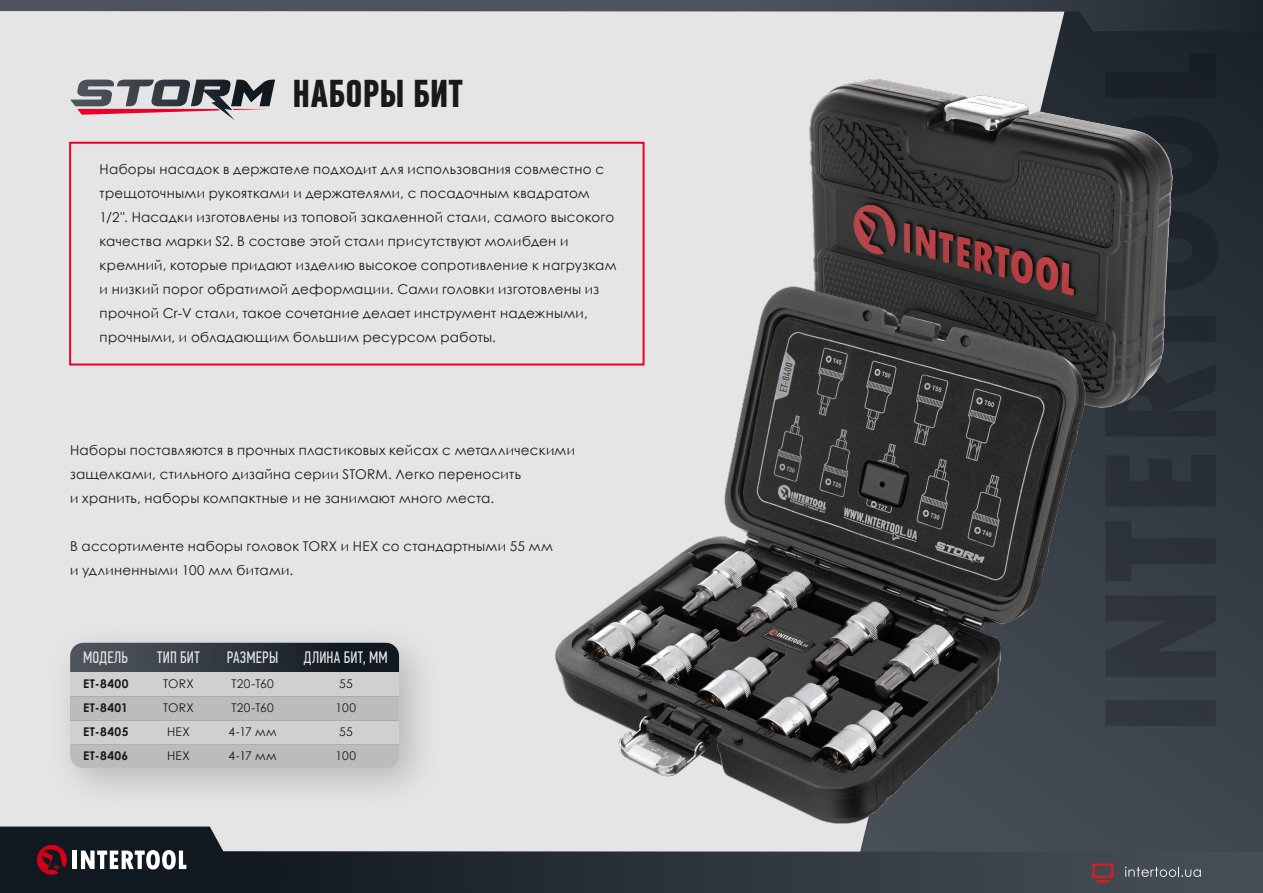
<style>
.page{position:relative;width:1263px;height:893px;background:#e5e5e5}
.page>*{position:absolute;margin:0;border:0;box-sizing:border-box;transform-origin:0 0}
.t1{font:700 38.7px "PF Din Text Comp Pro";letter-spacing:.01em;color:#191918}
.t2{font:16.5px "PF Din Text Comp Pro";letter-spacing:.015em;color:#e5e5e5}
.t3{font:13.5px/24px "Century Gothic";letter-spacing:.02em;color:#191918}
.t4{font:12px/24px "Century Gothic";letter-spacing:.03em;color:#191918}
.t5{font:700 12px/24px "Century Gothic";letter-spacing:.04em;color:#191918;text-align:justify}
</style>
<div class="page">
<div style="left:69px;top:142px;width:575px;height:223px;border:2px solid #ea0029"></div>
<svg style="left:850px;top:31px;width:413px;height:796px"></svg>
<div style="left:1105px;top:700px;width:110px;height:26px;background:#30363d"></div>
<svg style="left:1172px;top:595px;width:43px;height:82px;background:#30363c"></svg>
<svg style="left:1172px;top:521px;width:43px;height:60px;background:#30373e"></svg>
<svg style="left:1172px;top:455px;width:43px;height:51px;background:#2a3037"></svg>
<svg style="left:1172px;top:299px;width:43px;height:138px;background:#272e35"></svg>
<svg style="left:1172px;top:210px;width:46px;height:81px;background:#21282f"></svg>
<svg style="left:1172px;top:116px;width:46px;height:81px;background:#1d242b"></svg>
<div style="left:1105px;top:53px;width:110px;height:45px;background:#1a2027"></div>
<div style="left:70px;top:672px;width:329px;height:24px;background:#d0d0d1"></div>
<div style="left:70px;top:696px;width:329px;height:24px;background:#bbbcbe"></div>
<div style="left:70px;top:720px;width:329px;height:24px;background:#d0d0d1"></div>
<svg style="left:70px;top:643px;width:329px;height:29px;background:#2e353d"></svg>
<div style="left:70px;top:744px;width:329px;height:24px;background:#bbbcbe"></div>
<svg style="left:70px;top:80px;width:205px;height:40px"></svg>
<svg style="left:0;top:0;width:1263px;height:31px"></svg>
<svg style="left:0;top:827px;width:1263px;height:66px"></svg>
<svg style="left:1092px;top:864px;width:21px;height:18px"></svg>
<svg style="left:1125px;top:867px;width:76px;height:10px"></svg>
<hr style="left:73px;top:850px;width:4px;height:19px;background:#fff">
<svg style="left:81px;top:850px;width:105px;height:19px;background:#979a9e"></svg>
<svg style="left:37px;top:845px;width:30px;height:30px"></svg>
<img style="left:555px;top:80px;width:617px;height:743px">
<h1 class="t1" style="left:293px;top:70px;width:172px">НАБОРЫ БИТ</h1>
<p class="t3" style="left:100px;top:157px;width:518px">Наборы насадок в держателе подходит для использования совместно с трещоточными рукоятками и держателями, с посадочным квадратом 1/2". Насадки изготовлены из топовой закаленной стали, самого высокого качества марки S2. В составе этой стали присутствуют молибден и кремний, которые придают изделию высокое сопротивление к нагрузкам и низкий порог обратимой деформации. Сами головки изготовлены из прочной Cr-V стали, такое сочетание делает инструмент надежными, прочными, и обладающим большим ресурсом работы.</p>
<p class="t3" style="left:70px;top:437px;width:506px">Наборы поставляются в прочных пластиковых кейсах с металлическими защелками, стильного дизайна серии STORM. Легко переносить<br>и хранить, наборы компактные и не занимают много места.</p>
<p class="t3" style="left:70px;top:533px;width:484px">В ассортименте наборы головок TORX и HEX со стандартными 55 мм и удлиненными 100 мм битами.</p>
<p class="t2" style="left:83px;top:648px;width:46px">МОДЕЛЬ</p>
<p class="t2" style="left:157px;top:648px;width:44px">ТИП БИТ</p>
<p class="t5" style="left:83px;top:671px;width:47px">ET-8400<br>ET-8401<br>ET-8405<br>ET-8406</p>
<p class="t4" style="left:163px;top:671px;width:32px;text-align:center">TORX<br>TORX<br>HEX<br>HEX</p>
<p class="t2" style="left:227px;top:648px;width:53px">РАЗМЕРЫ</p>
<p class="t2" style="left:304px;top:648px;width:85px">ДЛИНА БИТ, ММ</p>
<p class="t4" style="left:228px;top:671px;width:50px">T20-T60<br>T20-T60<br>4-17 мм<br>4-17 мм</p>
<p class="t4" style="left:336px;top:671px;width:22px">55<br>100<br>55<br>100</p>
</div>
